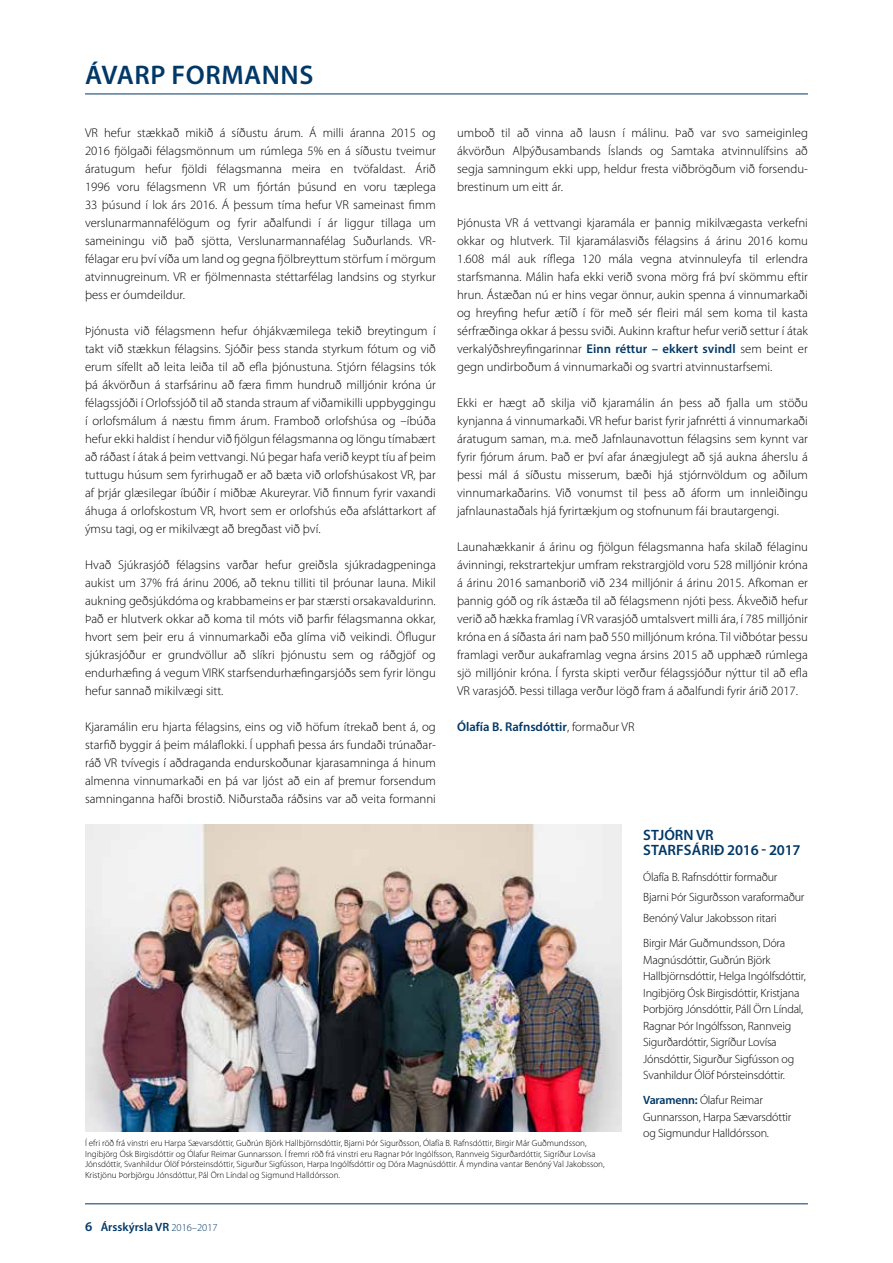
<style>
.page{position:relative;width:893px;height:1263px;background:#fff}
.page>*{position:absolute;margin:0;border:0;box-sizing:border-box;transform-origin:0 0}
.t1{font:600 27px "Myriad Pro";letter-spacing:.02em;color:#003867}
.t2{font:600 15px/15px "Myriad Pro";letter-spacing:.005em;color:#003867}
.t3{font:300 12.75px/18px "Myriad Pro";color:#000;text-align:justify}
.t4{font:600 12.75px "Myriad Pro";color:#003867}
.t5{font:300 12px/16.5px "Myriad Pro";letter-spacing:-.015em;color:#000}
.t6{font:600 12px "Myriad Pro";color:#003867}
.t7{font:300 9px/10.5px "Myriad Pro";color:#000}
.s1{font-weight:600;color:#003867}
.s2{font-weight:300;color:#000}
.s3{font-size:13.5px}
.s4{font-weight:300;font-size:10.5px}
</style>
<div class="page">
<hr style="left:85px;top:1203px;width:723px;height:1px;background:#003867">
<hr style="left:85px;top:94px;width:723px;height:1px;background:#003867">
<img style="left:85px;top:825px;width:537px;height:306px">
<h1 class="t1" style="left:85px;top:58px;width:230px">ÁVARP FORMANNS</h1>
<p class="t3" style="left:85px;top:124px;width:352px">VR hefur stækkað mikið á síðustu árum. Á milli áranna 2015 og 2016 fjölgaði félagsmönnum um rúmlega 5% en á síðustu tveimur áratugum hefur fjöldi félagsmanna meira en tvöfaldast. Árið 1996 voru félagsmenn VR um fjórtán þúsund en voru tæplega 33 þúsund í lok árs 2016. Á þessum tíma hefur VR sameinast fimm verslunarmannafélögum og fyrir aðalfundi í ár liggur tillaga um sameiningu við það sjötta, Verslunarmannafélag Suðurlands. VR&shy;félagar eru því víða um land og gegna fjölbreyttum störfum í mörgum atvinnugreinum. VR er fjölmennasta stéttarfélag landsins og styrkur þess er óumdeildur.</p>
<p class="t3" style="left:85px;top:322px;width:352px">Þjónusta við félagsmenn hefur óhjákvæmilega tekið breytingum í takt við stækkun félagsins. Sjóðir þess standa styrkum fótum og við erum sífellt að leita leiða til að efla þjónustuna. Stjórn félagsins tók þá ákvörðun á starfsárinu að færa fimm hundruð milljónir króna úr félagssjóði í Orlofssjóð til að standa straum af viðamikilli uppbyggingu í orlofsmálum á næstu fimm árum. Framboð orlofshúsa og –íbúða hefur ekki haldist í hendur við fjölgun félagsmanna og löngu tímabært að ráðast í átak á þeim vettvangi. Nú þegar hafa verið keypt tíu af þeim tuttugu húsum sem fyrirhugað er að bæta við orlofshúsakost VR, þar af þrjár glæsilegar íbúðir í miðbæ Akureyrar. Við finnum fyrir vaxandi áhuga á orlofskostum VR, hvort sem er orlofshús eða afsláttarkort af ýmsu tagi, og er mikilvægt að bregðast við því.</p>
<p class="t3" style="left:85px;top:556px;width:352px">Hvað Sjúkrasjóð félagsins varðar hefur greiðsla sjúkradagpeninga aukist um 37% frá árinu 2006, að teknu tilliti til þróunar launa. Mikil aukning geðsjúkdóma og krabbameins er þar stærsti orsakavaldurinn.<br>Það er hlutverk okkar að koma til móts við þarfir félagsmanna okkar, hvort sem þeir eru á vinnumarkaði eða glíma við veikindi. Öflugur sjúkrasjóður er grundvöllur að slíkri þjónustu sem og ráðgjöf og endurhæfing á vegum VIRK starfsendurhæfingarsjóðs sem fyrir löngu hefur sannað mikilvægi sitt.</p>
<p class="t3" style="left:85px;top:718px;width:352px">Kjaramálin eru hjarta félagsins, eins og við höfum ítrekað bent á, og starfið byggir á þeim málaflokki. Í upphafi þessa árs fundaði trúnaðar&shy;ráð VR tvívegis í aðdraganda endurskoðunar kjarasamninga á hinum almenna vinnumarkaði en þá var ljóst að ein af þremur forsendum samninganna hafði brostið. Niðurstaða ráðsins var að veita formanni</p>
<p class="t3" style="left:457px;top:124px;width:352px">umboð til að vinna að lausn í málinu. Það var svo sameiginleg ákvörðun Alþýðusambands Íslands og Samtaka atvinnulífsins að segja samningum ekki upp, heldur fresta viðbrögðum við forsendu&shy;brestinum um eitt ár.</p>
<p class="t3" style="left:457px;top:214px;width:352px">Þjónusta VR á vettvangi kjaramála er þannig mikilvægasta verkefni okkar og hlutverk. Til kjaramálasviðs félagsins á árinu 2016 komu 1.608 mál auk ríflega 120 mála vegna atvinnuleyfa til erlendra starfsmanna. Málin hafa ekki verið svona mörg frá því skömmu eftir hrun. Ástæðan nú er hins vegar önnur, aukin spenna á vinnumarkaði og hreyfing hefur ætíð í för með sér fleiri mál sem koma til kasta sérfræðinga okkar á þessu sviði. Aukinn kraftur hefur verið settur í átak verkalýðshreyfingarinnar <span class="s1">Einn réttur – ekkert svindl</span> sem beint er gegn undirboðum á vinnumarkaði og svartri atvinnustarfsemi.</p>
<p class="t3" style="left:457px;top:394px;width:352px">Ekki er hægt að skilja við kjaramálin án þess að fjalla um stöðu kynjanna á vinnumarkaði. VR hefur barist fyrir jafnrétti á vinnumarkaði áratugum saman, m.a. með Jafnlaunavottun félagsins sem kynnt var fyrir fjórum árum. Það er því afar ánægjulegt að sjá aukna áherslu á þessi mál á síðustu misserum, bæði hjá stjórnvöldum og aðilum vinnumarkaðarins. Við vonumst til þess að áform um innleiðingu jafnlaunastaðals hjá fyrirtækjum og stofnunum fái brautargengi.</p>
<p class="t3" style="left:457px;top:538px;width:352px">Launahækkanir á árinu og fjölgun félagsmanna hafa skilað félaginu ávinningi, rekstrartekjur umfram rekstrargjöld voru 528 milljónir króna á árinu 2016 samanborið við 234 milljónir á árinu 2015. Afkoman er þannig góð og rík ástæða til að félagsmenn njóti þess. Ákveðið hefur verið að hækka framlag í VR varasjóð umtalsvert milli ára, í 785 milljónir króna en á síðasta ári nam það 550 milljónum króna. Til viðbótar þessu framlagi verður aukaframlag vegna ársins 2015 að upphæð rúmlega sjö milljónir króna. Í fyrsta skipti verður félagssjóður nýttur til að efla VR varasjóð. Þessi tillaga verður lögð fram á aðalfundi fyrir árið 2017.</p>
<p class="t4" style="left:457px;top:719px;width:179px">Ólafía B. Rafnsdóttir<span class="s2">, formaður VR</span></p>
<p class="t7" style="left:85px;top:1138px;width:521px">Í efri röð frá vinstri eru Harpa Sævarsdóttir, Guðrún Björk Hallbjörnsdóttir, Bjarni Þór Sigurðsson, Ólafía B. Rafnsdóttir, Birgir Már Guðmundsson, Ingibjörg Ósk Birgisdóttir og Ólafur Reimar Gunnarsson. Í fremri röð frá vinstri eru Ragnar Þór Ingólfsson, Rannveig Sigurðardóttir, Sigríður Lovísa Jónsdóttir, Svanhildur Ólöf Þórsteinsdóttir, Sigurður Sigfússon, Harpa Ingólfsdóttir og Dóra Magnúsdóttir. Á myndina vantar Benóný Val Jakobsson, Kristjönu Þorbjörgu Jónsdóttur, Pál Örn Líndal og Sigmund Halldórsson.</p>
<p class="t6" style="left:85px;top:1219px;width:134px"><span class="s3">6</span> Ársskýrsla VR <span class="s4">2016–2017</span></p>
<p class="t2" style="left:643px;top:827px;width:159px">STJÓRN VR<br>STARFSÁRIÐ 2016 - 2017</p>
<p class="t5" style="left:643px;top:866px;width:163px;line-height:20.7px">Ólafía B. Rafnsdóttir formaður<br>Bjarni Þór Sigurðsson varaformaður<br>Benóný Valur Jakobsson ritari</p>
<p class="t5" style="left:643px;top:935px;width:164px">Birgir Már Guðmundsson, Dóra Magnúsdóttir, Guðrún Björk Hallbjörnsdóttir, Helga Ingólfsdóttir, Ingibjörg Ósk Birgisdóttir, Kristjana Þorbjörg Jónsdóttir, Páll Örn Líndal, Ragnar Þór Ingólfsson, Rannveig Sigurðardóttir, Sigríður Lovísa Jónsdóttir, Sigurður Sigfússon og Svanhildur Ólöf Þórsteinsdóttir.</p>
<p class="t5" style="left:643px;top:1092px;width:150px"><span class="s1">Varamenn:</span> Ólafur Reimar<br>Gunnarsson, Harpa Sævarsdóttir og Sigmundur Halldórsson.</p>
</div>
